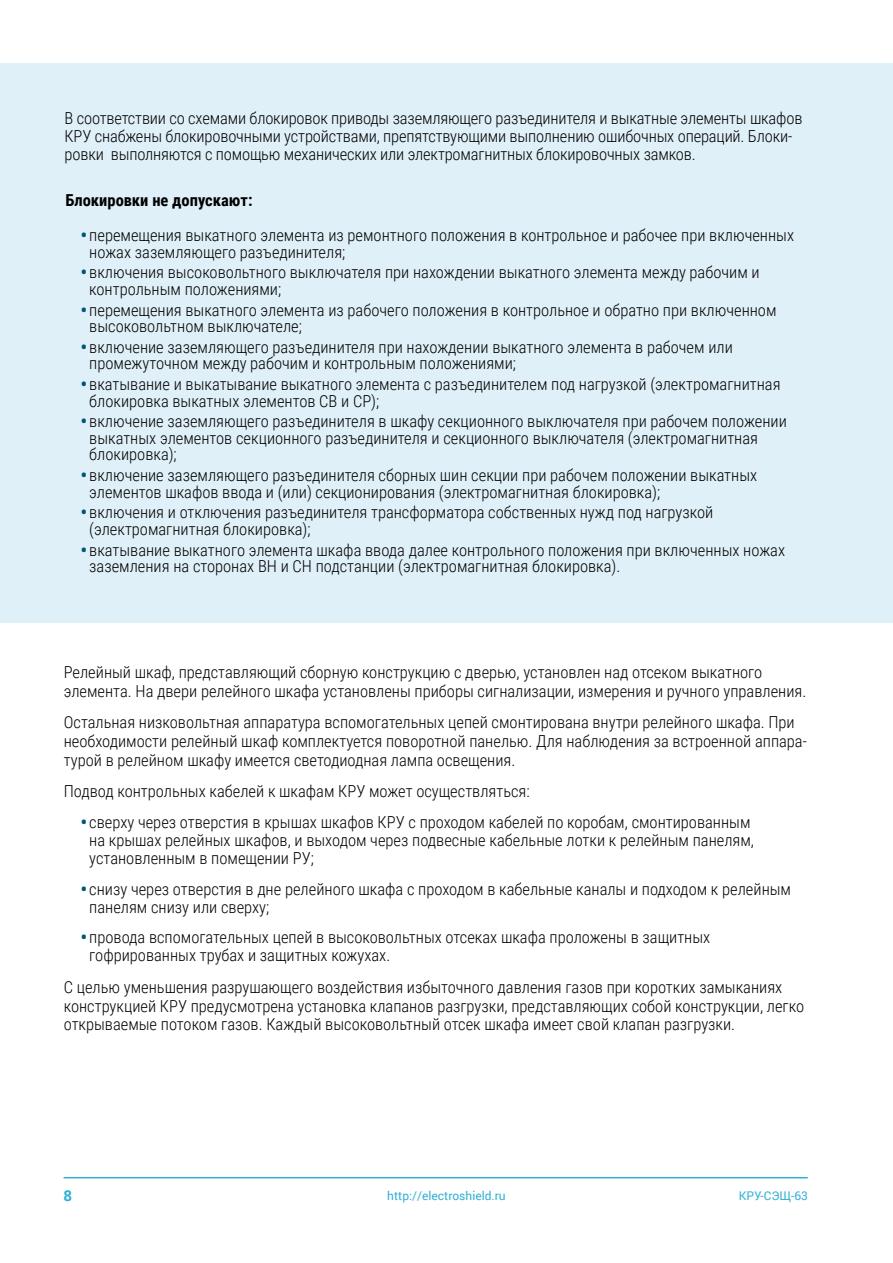
<style>
.page{position:relative;width:893px;height:1263px;background:#fff}
.page>*{position:absolute;margin:0;border:0;box-sizing:border-box;transform-origin:0 0}
.t1{font:300 16.5px/16.5px "Roboto Condensed";color:#000}
.t2{font:700 16.5px "Roboto Condensed";color:#000}
.t3{font:700 15px "Roboto";color:#30b0d5}
.t4{font:12px "Roboto";color:#30b0d5}
.s1{font-family:"Roboto";font-weight:900;color:#005575}
</style>
<div class="page">
<hr style="left:64px;top:1177px;width:744px;height:1px;background:#30b0d5">
<div style="left:0;top:64px;width:893px;height:559px;background:#e0f0f8"></div>
<p class="t1" style="left:65px;top:108px;width:739px;line-height:18px">В соответствии со схемами блокировок приводы заземляющего разъединителя и выкатные элементы шкафов<br>КРУ снабжены блокировочными устройствами, препятствующими выполнению ошибочных операций. Блоки&shy;ровки выполняются с помощью механических или электромагнитных блокировочных замков.</p>
<p class="t2" style="left:65px;top:188px;width:189px">Блокировки не допускают:</p>
<p class="t1" style="left:89px;top:226px;width:706px;text-indent:-8px"><span class="s1">•</span> перемещения выкатного элемента из ремонтного положения в контрольное и рабочее при включенных ножах заземляющего разъединителя;</p>
<p class="t1" style="left:89px;top:264px;width:672px;text-indent:-8px"><span class="s1">•</span> включения высоковольтного выключателя при нахождении выкатного элемента между рабочим и контрольным положениями;</p>
<p class="t1" style="left:89px;top:301px;width:689px;text-indent:-8px"><span class="s1">•</span> перемещения выкатного элемента из рабочего положения в контрольное и обратно при включенном высоковольтном выключателе;</p>
<p class="t1" style="left:89px;top:338px;width:645px;text-indent:-8px"><span class="s1">•</span> включение заземляющего разъединителя при нахождении выкатного элемента в рабочем или промежуточном между рабочим и контрольным положениями;</p>
<p class="t1" style="left:89px;top:375px;width:693px;text-indent:-8px"><span class="s1">•</span> вкатывание и выкатывание выкатного элемента с разъединителем под нагрузкой (электромагнитная блокировка выкатных элементов СВ и СР);</p>
<p class="t1" style="left:89px;top:413px;width:699px;text-indent:-8px"><span class="s1">•</span> включение заземляющего разъединителя в шкафу секционного выключателя при рабочем положении выкатных элементов секционного разъединителя и секционного выключателя (электромагнитная блокировка);</p>
<p class="t1" style="left:89px;top:466px;width:669px;text-indent:-8px"><span class="s1">•</span> включение заземляющего разъединителя сборных шин секции при рабочем положении выкатных элементов шкафов ввода и (или) секционирования (электромагнитная блокировка);</p>
<p class="t1" style="left:89px;top:504px;width:625px;text-indent:-8px"><span class="s1">•</span> включения и отключения разъединителя трансформатора собственных нужд под нагрузкой (электромагнитная блокировка);</p>
<p class="t1" style="left:89px;top:541px;width:697px;text-indent:-8px"><span class="s1">•</span> вкатывание выкатного элемента шкафа ввода далее контрольного положения при включенных ножах заземления на сторонах ВН и СН подстанции (электромагнитная блокировка).</p>
<p class="t1" style="left:64px;top:662px;width:744px;line-height:18.8px">Релейный шкаф, представляющий сборную конструкцию с дверью, установлен над отсеком выкатного элемента. На двери релейного шкафа установлены приборы сигнализации, измерения и ручного управления.</p>
<p class="t1" style="left:64px;top:712px;width:745px;line-height:18.8px">Остальная низковольтная аппаратура вспомогательных цепей смонтирована внутри релейного шкафа. При необходимости релейный шкаф комплектуется поворотной панелью. Для наблюдения за встроенной аппара&shy;турой в релейном шкафу имеется светодиодная лампа освещения.</p>
<p class="t1" style="left:64px;top:782px;width:467px">Подвод контрольных кабелей к шкафам КРУ может осуществляться:</p>
<p class="t1" style="left:89px;top:812px;width:666px;line-height:18px;text-indent:-8px"><span class="s1">•</span> сверху через отверстия в крышах шкафов КРУ с проходом кабелей по коробам, смонтированным на крышах релейных шкафов, и выходом через подвесные кабельные лотки к релейным панелям, установленным в помещении РУ;</p>
<p class="t1" style="left:89px;top:879px;width:703px;line-height:18px;text-indent:-8px"><span class="s1">•</span> снизу через отверстия в дне релейного шкафа с проходом в кабельные каналы и подходом к релейным панелям снизу или сверху;</p>
<p class="t1" style="left:89px;top:928px;width:622px;line-height:18px;text-indent:-8px"><span class="s1">•</span> провода вспомогательных цепей в высоковольтных отсеках шкафа проложены в защитных гофрированных трубах и защитных кожухах.</p>
<p class="t1" style="left:64px;top:977px;width:742px;line-height:18.8px">С целью уменьшения разрушающего воздействия избыточного давления газов при коротких замыканиях конструкцией КРУ предусмотрена установка клапанов разгрузки, представляющих собой конструкции, легко открываемые потоком газов. Каждый высоковольтный отсек шкафа имеет свой клапан разгрузки.</p>
<p class="t3" style="left:64px;top:1185px;width:10px">8</p>
<p class="t4" style="left:387px;top:1187px;width:120px">http://electroshield.ru</p>
<p class="t4" style="left:739px;top:1187px;width:71px">КРУ-СЭЩ-63</p>
</div>
